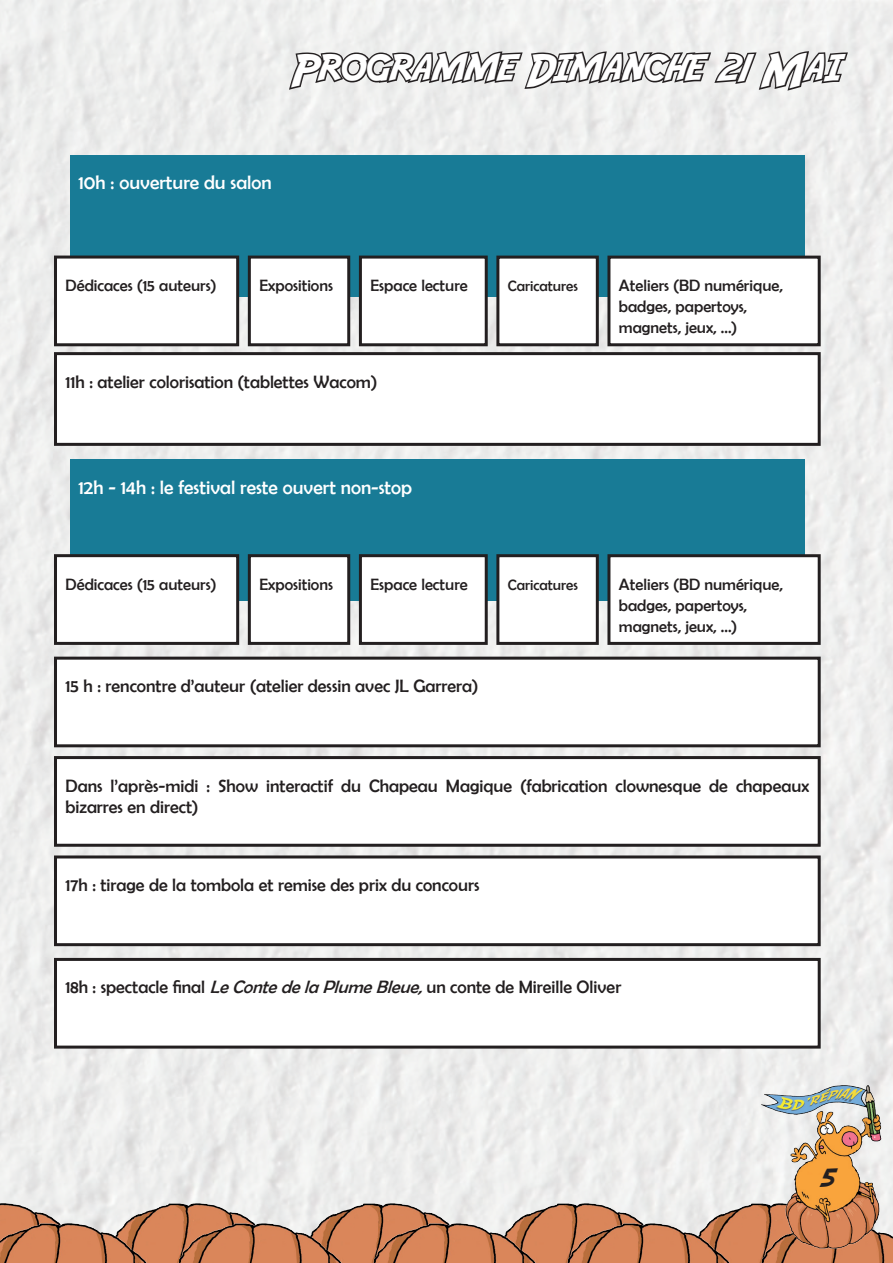
<style>
.page{position:relative;width:893px;height:1263px;background:#fff}
.page>*{position:absolute;margin:0;border:0;box-sizing:border-box;transform-origin:0 0}
.t1{font:45px "Adventure";color:#fff}
.t2{font:30px "Adventure";color:#231f20}
.t3{font:19.5px "Berlin Sans FB";color:#fff}
.t4{font:18px/21px "Berlin Sans FB";color:#231f20}
.t5{font:16.5px/21px "Berlin Sans FB";color:#231f20}
.t6{font:15px "Berlin Sans FB";color:#231f20}
.s1{font-style:italic}
</style>
<div class="page">
<img style="left:0;top:0;width:893px;height:1222px">
<img style="left:0;top:1201px;width:758px;height:21px">
<img style="left:0;top:1222px;width:893px;height:41px">
<img style="left:758px;top:1081px;width:125px;height:167px">
<div style="left:70px;top:155px;width:735px;height:141px;background:#187b96"></div>
<div style="left:56px;top:857px;width:763px;height:88px;background:#fff"></div>
<div style="left:54px;top:855px;width:767px;height:91px;border:3px solid #231f20"></div>
<div style="left:56px;top:658px;width:763px;height:88px;background:#fff"></div>
<div style="left:54px;top:657px;width:767px;height:90px;border:3px solid #231f20"></div>
<div style="left:56px;top:757px;width:763px;height:88px;background:#fff"></div>
<div style="left:54px;top:756px;width:767px;height:91px;border:3px solid #231f20"></div>
<div style="left:56px;top:354px;width:763px;height:90px;background:#fff"></div>
<div style="left:54px;top:352px;width:767px;height:94px;border:3px solid #231f20"></div>
<div style="left:70px;top:459px;width:735px;height:142px;background:#187b96"></div>
<svg style="left:287px;top:49px;width:563px;height:67px"></svg>
<div style="left:56px;top:959px;width:763px;height:88px;background:#fff"></div>
<div style="left:54px;top:958px;width:767px;height:90px;border:3px solid #231f20"></div>
<div style="left:498px;top:556px;width:99px;height:87px;background:#fff"></div>
<div style="left:496px;top:554px;width:103px;height:91px;border:3px solid #231f20"></div>
<div style="left:609px;top:556px;width:210px;height:87px;background:#fff"></div>
<div style="left:607px;top:554px;width:214px;height:91px;border:3px solid #231f20"></div>
<div style="left:56px;top:556px;width:182px;height:87px;background:#fff"></div>
<div style="left:54px;top:554px;width:185px;height:91px;border:3px solid #231f20"></div>
<div style="left:249px;top:556px;width:100px;height:87px;background:#fff"></div>
<div style="left:248px;top:554px;width:102px;height:91px;border:3px solid #231f20"></div>
<div style="left:360px;top:556px;width:126px;height:87px;background:#fff"></div>
<div style="left:359px;top:554px;width:129px;height:91px;border:3px solid #231f20"></div>
<div style="left:498px;top:257px;width:99px;height:88px;background:#fff"></div>
<div style="left:496px;top:256px;width:103px;height:90px;border:3px solid #231f20"></div>
<div style="left:609px;top:257px;width:210px;height:88px;background:#fff"></div>
<div style="left:607px;top:256px;width:214px;height:90px;border:3px solid #231f20"></div>
<div style="left:56px;top:257px;width:182px;height:88px;background:#fff"></div>
<div style="left:54px;top:256px;width:185px;height:90px;border:3px solid #231f20"></div>
<div style="left:249px;top:257px;width:100px;height:88px;background:#fff"></div>
<div style="left:248px;top:256px;width:102px;height:90px;border:3px solid #231f20"></div>
<div style="left:360px;top:257px;width:126px;height:88px;background:#fff"></div>
<div style="left:359px;top:256px;width:129px;height:90px;border:3px solid #231f20"></div>
<h1 class="t1" style="left:291px;top:40px;width:550px">Programme Dimanche 21 Mai</h1>
<p class="t3" style="left:79px;top:172px;width:195px">10h : ouverture du salon</p>
<p class="t5" style="left:66px;top:275px;width:152px">Dédicaces (15 auteurs)</p>
<p class="t5" style="left:259px;top:275px;width:75px">Expositions</p>
<p class="t5" style="left:370px;top:275px;width:99px">Espace lecture</p>
<p class="t4" style="left:66px;top:371px;width:313px">11h : atelier colorisation (tablettes Wacom)</p>
<p class="t6" style="left:508px;top:278px;width:71px">Caricatures</p>
<p class="t5" style="left:619px;top:275px;width:165px">Ateliers (BD numérique, badges, papertoys, magnets, jeux, ...)</p>
<p class="t3" style="left:79px;top:476px;width:335px">12h - 14h : le festival reste ouvert non-stop</p>
<p class="t5" style="left:66px;top:573px;width:152px">Dédicaces (15 auteurs)</p>
<p class="t5" style="left:259px;top:573px;width:75px">Expositions</p>
<p class="t5" style="left:370px;top:573px;width:99px">Espace lecture</p>
<p class="t4" style="left:66px;top:675px;width:414px">15 h : rencontre d’auteur (atelier dessin avec JL Garrera)</p>
<p class="t6" style="left:508px;top:576px;width:71px">Caricatures</p>
<p class="t5" style="left:619px;top:573px;width:165px">Ateliers (BD numérique, badges, papertoys, magnets, jeux, ...)</p>
<p class="t4" style="left:66px;top:775px;width:745px">Dans l’après-midi : Show interactif du Chapeau Magique (fabrication clownesque de chapeaux bizarres en direct)</p>
<p class="t4" style="left:66px;top:874px;width:415px">17h : tirage de la tombola et remise des prix du concours</p>
<p class="t4" style="left:66px;top:977px;width:557px">18h : spectacle final <span class="s1">LeContedelaPlumeBleue,</span>un conte de Mireille Oliver</p>
<h2 class="t2" style="left:818px;top:1159px;width:17px">5</h2>
</div>
